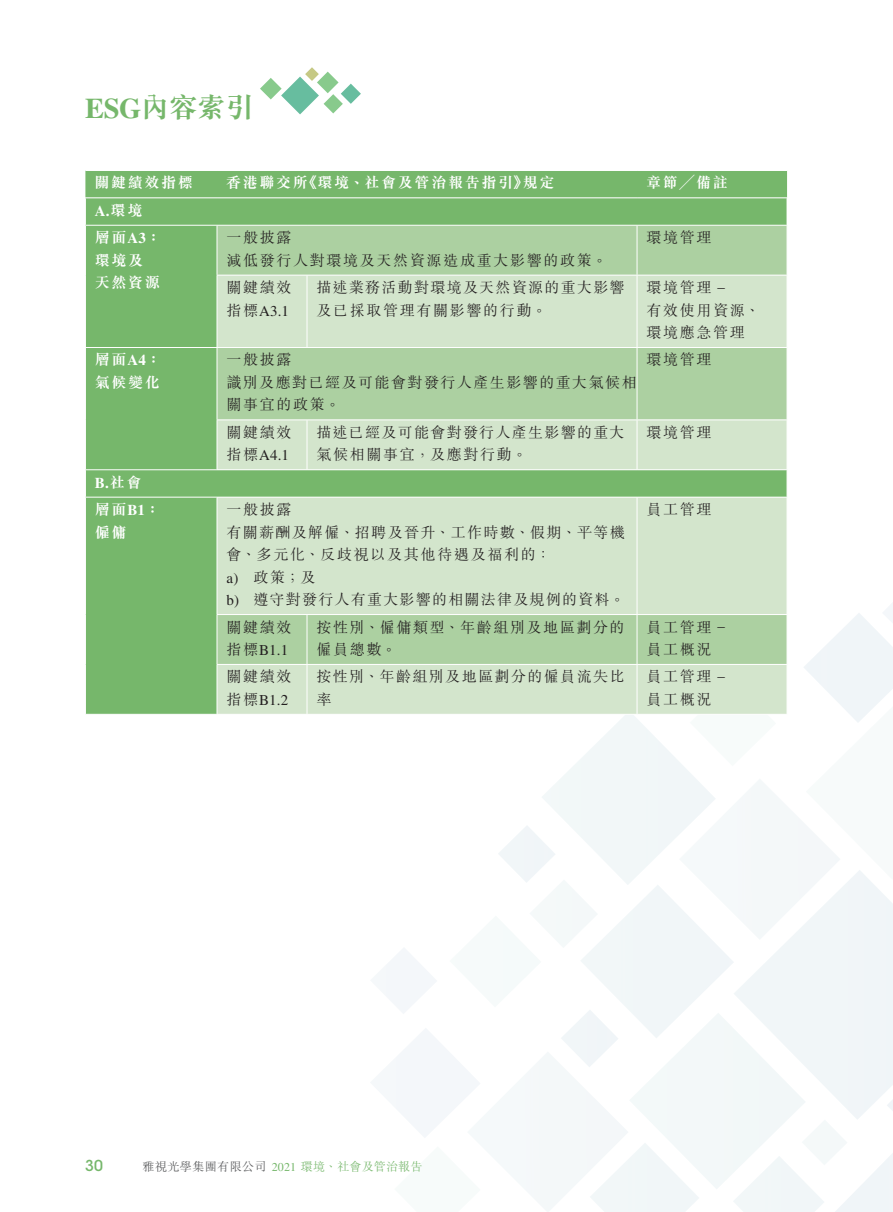
<style>
.page{position:relative;width:893px;height:1212px;background:#fff}
.page>*{position:absolute;margin:0;border:0;box-sizing:border-box;transform-origin:0 0}
.t1{font:700 28.5px "M Sung HK";color:#76b76b}
._01_Body_Text{font:300 15px/22.5px "M Sung HK";letter-spacing:.1em;color:#231f20}
._11_P0{font:300 15px/22.5px "M Sung HK";letter-spacing:.11em;color:#231f20}
._15_Table_Stub{font:700 15px/22.5px "M Sung HK";letter-spacing:.11em;color:#fff}
._01_Body_Text-2{font:700 15px "M Sung HK";letter-spacing:.11em;color:#fff}
._15_Table_Stub-2{font:700 15px "Times LT Std";color:#fff}
._11_P0-2{font:700 15px "M Sung HK";color:#fff}
.t2{font:500 15px "ITC Avant Garde Std";color:#76b76b}
.t3{font:300 12px "M Sung HK";letter-spacing:.035em;color:#57585a}
.s1{font-family:"Times LT Std"}
.s2{font-family:"M Sung HK"}
.s3{font-family:"Times LT Std";font-weight:400}
.s4{font-family:"Times LT Std";font-weight:400;color:#76b76b}
.s5{color:#76b76b}
</style>
<div class="page">
<svg style="left:386px;top:603px;width:507px;height:609px"></svg>
<svg style="left:260px;top:67px;width:101px;height:47px"></svg>
<div style="left:85px;top:171px;width:702px;height:543px;background:#76b76b"></div>
<div style="left:85px;top:198px;width:702px;height:27px;background:#76b76b"></div>
<div style="left:218px;top:226px;width:569px;height:49px;background:#acd0a1"></div>
<svg style="left:217px;top:276px;width:570px;height:438px;background:#c2dcba"></svg>
<hr style="left:307px;top:275px;width:1px;height:72px;background:#fff">
<hr style="left:637px;top:275px;width:1px;height:72px;background:#fff">
<hr style="left:307px;top:420px;width:1px;height:49px;background:#fff">
<hr style="left:637px;top:420px;width:1px;height:49px;background:#fff">
<hr style="left:307px;top:615px;width:1px;height:49px;background:#fff">
<hr style="left:637px;top:615px;width:1px;height:49px;background:#fff">
<hr style="left:787px;top:615px;width:1px;height:49px;background:#fff">
<hr style="left:217px;top:664px;width:90px;height:1px;background:#fff">
<hr style="left:307px;top:664px;width:330px;height:1px;background:#fff">
<hr style="left:307px;top:665px;width:1px;height:49px;background:#fff">
<hr style="left:637px;top:664px;width:150px;height:1px;background:#fff">
<hr style="left:637px;top:665px;width:1px;height:49px;background:#fff">
<hr style="left:787px;top:665px;width:1px;height:49px;background:#fff">
<hr style="left:85px;top:197px;width:132px;height:1px;background:#fff">
<svg style="left:85px;top:198px;width:1px;height:27px"></svg>
<hr style="left:217px;top:197px;width:90px;height:1px;background:#fff">
<hr style="left:307px;top:197px;width:330px;height:1px;background:#fff">
<hr style="left:637px;top:197px;width:150px;height:1px;background:#fff">
<hr style="left:217px;top:225px;width:90px;height:1px;background:#fff">
<hr style="left:307px;top:225px;width:330px;height:1px;background:#fff">
<hr style="left:637px;top:225px;width:150px;height:1px;background:#fff">
<hr style="left:217px;top:275px;width:90px;height:1px;background:#fff">
<hr style="left:307px;top:275px;width:330px;height:1px;background:#fff">
<hr style="left:637px;top:226px;width:1px;height:49px;background:#fff">
<hr style="left:637px;top:275px;width:150px;height:1px;background:#fff">
<hr style="left:217px;top:347px;width:90px;height:1px;background:#fff">
<hr style="left:307px;top:347px;width:330px;height:1px;background:#fff">
<hr style="left:217px;top:419px;width:90px;height:1px;background:#fff">
<hr style="left:307px;top:419px;width:330px;height:1px;background:#fff">
<hr style="left:637px;top:347px;width:150px;height:1px;background:#fff">
<hr style="left:637px;top:348px;width:1px;height:71px;background:#fff">
<hr style="left:637px;top:419px;width:150px;height:1px;background:#fff">
<hr style="left:85px;top:348px;width:1px;height:72px;background:#fff">
<hr style="left:217px;top:348px;width:1px;height:71px;background:#fff">
<hr style="left:85px;top:420px;width:1px;height:49px;background:#fff">
<hr style="left:217px;top:420px;width:1px;height:49px;background:#fff">
<hr style="left:217px;top:614px;width:90px;height:1px;background:#fff">
<hr style="left:307px;top:614px;width:330px;height:1px;background:#fff">
<hr style="left:85px;top:497px;width:1px;height:117px;background:#fff">
<hr style="left:217px;top:497px;width:1px;height:117px;background:#fff">
<hr style="left:85px;top:614px;width:1px;height:50px;background:#fff">
<hr style="left:217px;top:615px;width:1px;height:49px;background:#fff">
<hr style="left:85px;top:664px;width:1px;height:50px;background:#fff">
<hr style="left:217px;top:665px;width:1px;height:49px;background:#fff">
<hr style="left:637px;top:497px;width:1px;height:117px;background:#fff">
<hr style="left:787px;top:497px;width:1px;height:117px;background:#fff">
<hr style="left:637px;top:614px;width:150px;height:1px;background:#fff">
<hr style="left:85px;top:469px;width:132px;height:1px;background:#fff">
<svg style="left:85px;top:470px;width:1px;height:27px"></svg>
<hr style="left:217px;top:469px;width:90px;height:1px;background:#fff">
<hr style="left:307px;top:469px;width:330px;height:1px;background:#fff">
<hr style="left:637px;top:469px;width:150px;height:1px;background:#fff">
<hr style="left:85px;top:497px;width:132px;height:1px;background:#fff">
<hr style="left:217px;top:497px;width:90px;height:1px;background:#fff">
<hr style="left:307px;top:497px;width:330px;height:1px;background:#fff">
<hr style="left:637px;top:497px;width:150px;height:1px;background:#fff">
<hr style="left:307px;top:714px;width:330px;height:1px;background:#fff">
<hr style="left:637px;top:714px;width:150px;height:1px;background:#fff">
<hr style="left:85px;top:225px;width:132px;height:1px;background:#fff">
<hr style="left:85px;top:226px;width:1px;height:49px;background:#fff">
<hr style="left:217px;top:226px;width:1px;height:49px;background:#fff">
<hr style="left:85px;top:275px;width:1px;height:72px;background:#fff">
<hr style="left:217px;top:275px;width:1px;height:72px;background:#fff">
<hr style="left:85px;top:347px;width:132px;height:1px;background:#fff">
<h1 class="t1" style="left:85px;top:93px;width:170px"><span class="s1">ESG</span>內容索引</h1>
<p class="_15_Table_Stub" style="left:94px;top:171px;width:100px">關鍵績效指標</p>
<p class="_01_Body_Text-2" style="left:226px;top:175px;width:330px">香港聯交所《環境、社會及管治報告指引》規定</p>
<p class="_11_P0-2" style="left:646px;top:175px;width:83px">章節╱備註</p>
<p class="_15_Table_Stub-2" style="left:95px;top:202px;width:49px">A.<span class="s2">環境</span></p>
<p class="_15_Table_Stub" style="left:95px;top:226px;width:68px">層面<span class="s1">A3</span>：環境及天然資源</p>
<p class="_01_Body_Text" style="left:226px;top:225px;width:67px">一般披露</p>
<p class="_11_P0" style="left:646px;top:225px;width:67px">環境管理</p>
<p class="_01_Body_Text" style="left:226px;top:248px;width:382px">減低發行人對環境及天然資源造成重大影響的政策。</p>
<p class="_01_Body_Text" style="left:226px;top:275px;width:67px">關鍵績效指標<span class="s3">A3.1</span></p>
<p class="_01_Body_Text" style="left:316px;top:275px;width:310px">描述業務活動對環境及天然資源的重大影響及已採取管理有關影響的行動。</p>
<p class="_11_P0" style="left:646px;top:275px;width:115px">環境管理 <span class="s3">–<br></span>有效使用資源、環境應急管理</p>
<p class="_15_Table_Stub" style="left:95px;top:348px;width:68px">層面<span class="s1">A4</span>：氣候變化</p>
<p class="_01_Body_Text" style="left:226px;top:348px;width:67px">一般披露</p>
<p class="_01_Body_Text" style="left:226px;top:370px;width:412px">識別及應對已經及可能會對發行人產生影響的重大氣候相關事宜的政策。</p>
<p class="_11_P0" style="left:646px;top:348px;width:67px">環境管理</p>
<p class="_01_Body_Text" style="left:226px;top:420px;width:67px">關鍵績效指標<span class="s3">A4.1</span></p>
<p class="_01_Body_Text" style="left:316px;top:420px;width:310px">描述已經及可能會對發行人產生影響的重大氣候相關事宜，及應對行動。</p>
<p class="_11_P0" style="left:646px;top:420px;width:67px">環境管理</p>
<p class="_15_Table_Stub-2" style="left:95px;top:474px;width:48px">B.<span class="s2">社會</span></p>
<p class="_15_Table_Stub" style="left:95px;top:498px;width:67px">層面<span class="s1">B1</span>：僱傭</p>
<p class="_01_Body_Text" style="left:226px;top:497px;width:67px">一般披露</p>
<p class="_01_Body_Text" style="left:226px;top:520px;width:400px">有關薪酬及解僱、招聘及晉升、工作時數、假期、平等機會、多元化、反歧視以及其他待遇及福利的：</p>
<p class="_01_Body_Text" style="left:226px;top:565px;width:91px"><span class="s3">a)</span> 政策；及</p>
<p class="_01_Body_Text" style="left:226px;top:587px;width:400px"><span class="s3">b)</span> 遵守對發行人有重大影響的相關法律及規例的資料。</p>
<p class="_11_P0" style="left:646px;top:497px;width:67px">員工管理</p>
<p class="_01_Body_Text" style="left:226px;top:615px;width:67px">關鍵績效指標<span class="s3">B1.1</span></p>
<p class="_01_Body_Text" style="left:316px;top:615px;width:310px">按性別、僱傭類型、年齡組別及地區劃分的僱員總數。</p>
<p class="_11_P0" style="left:646px;top:615px;width:80px">員工管理 <span class="s3">–</span>員工概況</p>
<p class="_01_Body_Text" style="left:226px;top:665px;width:67px">關鍵績效指標<span class="s3">B1.2</span></p>
<p class="_01_Body_Text" style="left:316px;top:665px;width:310px">按性別、年齡組別及地區劃分的僱員流失比率</p>
<p class="_11_P0" style="left:646px;top:665px;width:80px">員工管理 <span class="s3">–</span>員工概況</p>
<p class="t2" style="left:85px;top:1156px;width:19px">30</p>
<p class="t3" style="left:143px;top:1158px;width:281px">雅視光學集團有限公司 <span class="s4">2021</span> <span class="s5">環境、社會及管治報告</span></p>
</div>
